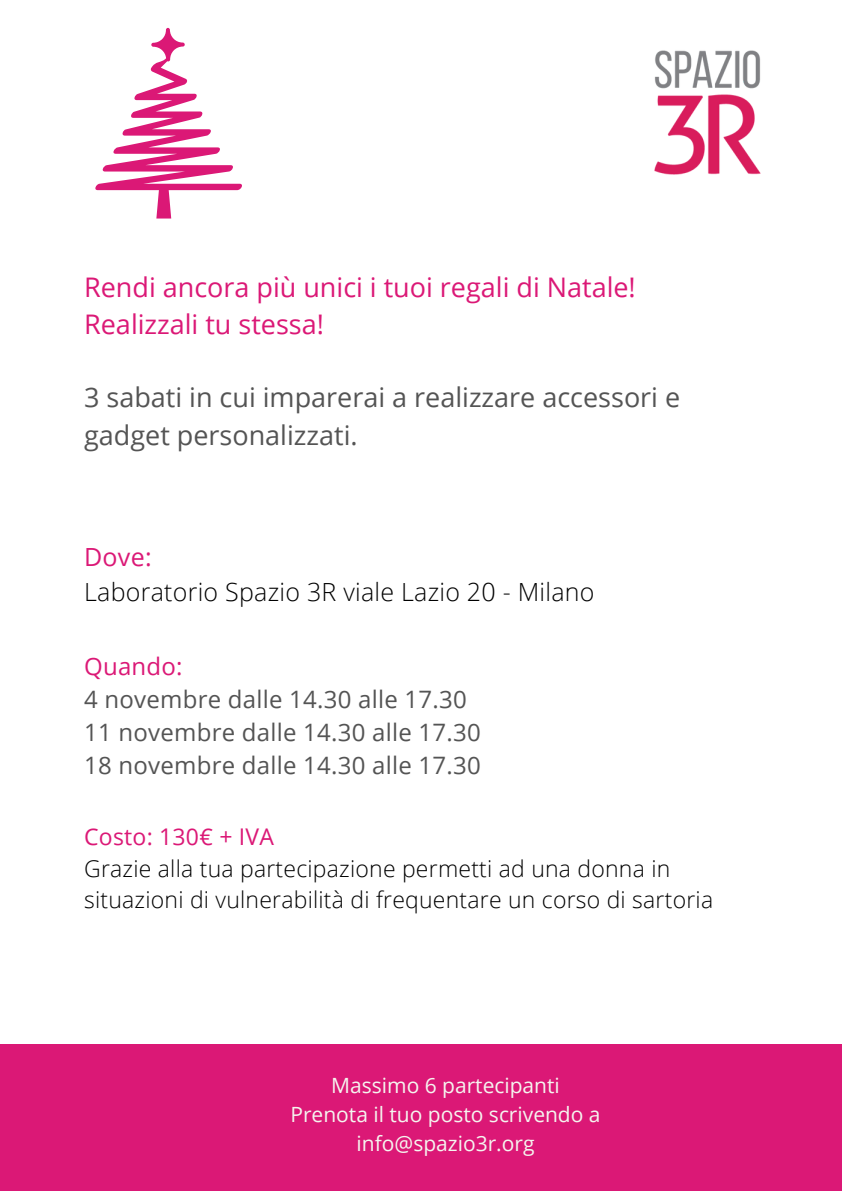
<style>
.page{position:relative;width:842px;height:1191px;background:#fff}
.page>*{position:absolute;margin:0;border:0;box-sizing:border-box;transform-origin:0 0}
.t1{font:27px/37.5px "Open Sans";color:#545454}
.t2{font:27px "Open Sans";color:#db1876}
.t3{font:300 25px "Open Sans";letter-spacing:.01em;color:#000}
.t4{font:25px "Open Sans";color:#db1876}
.t5{font:24px "Open Sans";letter-spacing:.01em;color:#545454}
.t6{font:24px "Open Sans";letter-spacing:.01em;color:#db1876}
.t7{font:300 23px/31.5px "Open Sans";letter-spacing:.01em;color:#000}
.t8{font:23px "Open Sans";letter-spacing:.01em;color:#db1876}
.t9{font:21px/29.2px "Open Sans";color:#f5f5ef;text-align:center}
</style>
<div class="page">
<img style="left:654px;top:50px;width:107px;height:125px">
<div style="left:0;top:1044px;width:842px;height:146px;background:#db1876"></div>
<svg style="left:95px;top:28px;width:147px;height:190px"></svg>
<p class="t2" style="left:84px;top:268px;width:553px">Rendi ancora più unici i tuoi regali di Natale!</p>
<p class="t2" style="left:84px;top:305px;width:241px">Realizzali tu stessa!</p>
<p class="t1" style="left:84px;top:378px;width:598px">3 sabati in cui imparerai a realizzare accessori e gadget personalizzati.</p>
<p class="t4" style="left:84px;top:539px;width:69px">Dove:</p>
<p class="t3" style="left:84px;top:574px;width:512px">Laboratorio Spazio 3R viale Lazio 20 - Milano</p>
<p class="t6" style="left:84px;top:649px;width:100px">Quando:</p>
<p class="t5" style="left:84px;top:682px;width:384px">4 novembre dalle 14.30 alle 17.30</p>
<p class="t5" style="left:84px;top:715px;width:398px">11 novembre dalle 14.30 alle 17.30</p>
<p class="t5" style="left:84px;top:748px;width:398px">18 novembre dalle 14.30 alle 17.30</p>
<p class="t8" style="left:84px;top:820px;width:191px">Costo: 130€ + IVA</p>
<p class="t7" style="left:84px;top:852px;width:630px">Grazie alla tua partecipazione permetti ad una donna in situazioni di vulnerabilità di frequentare un corso di sartoria</p>
<p class="t9" style="left:331px;top:1069px;width:230px">Massimo 6 partecipanti</p>
<p class="t9" style="left:290px;top:1099px;width:312px">Prenota il tuo posto scrivendo a info@spazio3r.org</p>
</div>
